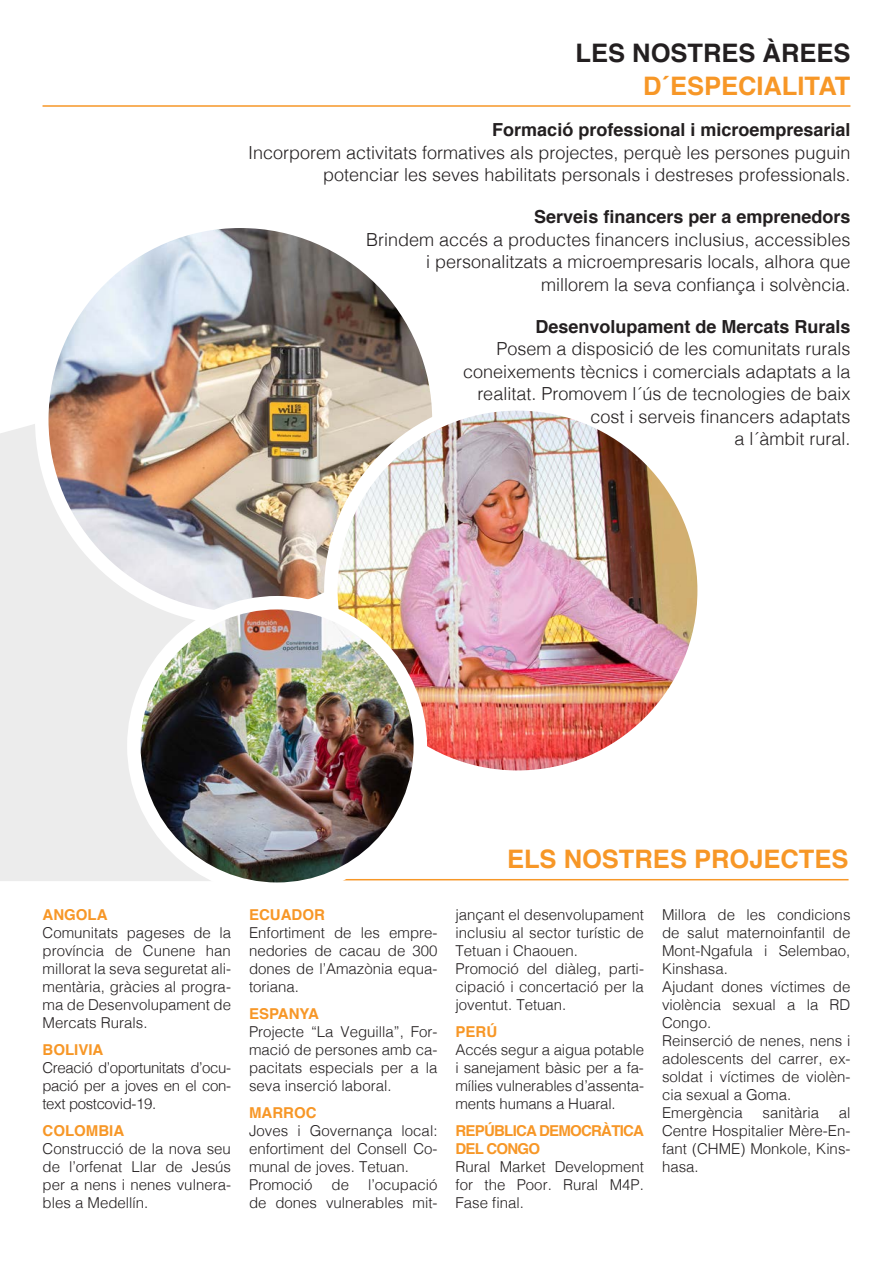
<style>
.page{position:relative;width:893px;height:1263px;background:#fff}
.page>*{position:absolute;margin:0;border:0;box-sizing:border-box;transform-origin:0 0}
.t1{font:700 25.5px "Helvetica";color:#f79727}
.t2{font:700 25.5px "Helvetica";color:#231f20}
.t3{font:300 18px/22.5px "Helvetica";color:#231f20;text-align:right}
.t4{font:700 18px "Helvetica";color:#231f20}
.t5{font:300 15px/18px "Helvetica";color:#231f20;text-align:justify}
.t6{font:700 15px "Helvetica";color:#f79727}
.t7{font:700 15px "Helvetica";letter-spacing:-.05em;color:#f79727}
</style>
<div class="page">
<hr style="left:54px;top:879px;width:794px;height:1px;background:#f79727">
<div style="left:0;top:424px;width:226px;height:457px;background:#ececec"></div>
<img style="left:42px;top:221px;width:397px;height:397px;border-radius:199px">
<div style="left:35px;top:214px;width:411px;height:411px;border:14px solid #fff;border-radius:50%"></div>
<img style="left:331px;top:404px;width:373px;height:373px;border-radius:187px">
<div style="left:324px;top:397px;width:387px;height:387px;border:14px solid #fff;border-radius:50%"></div>
<img style="left:134px;top:603px;width:286px;height:286px;border-radius:143px">
<div style="left:127px;top:596px;width:300px;height:300px;border:14px solid #fff;border-radius:50%"></div>
<hr style="left:43px;top:105px;width:807px;height:2px;background:#f79727">
<p class="t2" style="left:576px;top:32px;width:276px">LES NOSTRES ÀREES</p>
<p class="t1" style="left:643px;top:65px;width:209px">D´ESPECIALITAT</p>
<p class="t4" style="left:492px;top:116px;width:360px">Formació professional i microempresarial</p>
<p class="t3" style="left:248px;top:140px;width:604px">Incorporem activitats formatives als projectes, perquè les persones puguin potenciar les seves habilitats personals i destreses professionals.</p>
<p class="t4" style="left:534px;top:202px;width:318px">Serveis financers per a emprenedors</p>
<p class="t3" style="left:366px;top:227px;width:486px">Brindem accés a productes financers inclusius, accessibles</p>
<p class="t3" style="left:426px;top:249px;width:426px">i personalitzats a microempresaris locals, alhora que</p>
<p class="t3" style="left:541px;top:272px;width:311px">millorem la seva confiança i solvència.</p>
<p class="t4" style="left:535px;top:312px;width:317px">Desenvolupament de Mercats Rurals</p>
<p class="t3" style="left:496px;top:336px;width:356px">Posem a disposició de les comunitats rurals</p>
<p class="t3" style="left:463px;top:359px;width:389px">coneixements tècnics i comercials adaptats a la</p>
<p class="t3" style="left:477px;top:381px;width:375px">realitat. Promovem l´ús de tecnologies de baix</p>
<p class="t3" style="left:590px;top:404px;width:262px">cost i serveis financers adaptats</p>
<p class="t3" style="left:734px;top:426px;width:118px">a l´àmbit rural.</p>
<p class="t6" style="left:43px;top:903px;width:66px">ANGOLA</p>
<p class="t5" style="left:43px;top:923px;width:190px">Comunitats pageses de la província de Cunene han millorat la seva seguretat ali&shy;mentària, gràcies al progra&shy;ma de Desenvolupament de Mercats Rurals.</p>
<p class="t6" style="left:43px;top:1038px;width:62px">BOLIVIA</p>
<p class="t5" style="left:43px;top:1058px;width:190px">Creació d’oportunitats d’ocu&shy;pació per a joves en el con&shy;text postcovid-19.</p>
<p class="t6" style="left:43px;top:1119px;width:83px">COLOMBIA</p>
<p class="t5" style="left:43px;top:1139px;width:190px">Construcció de la nova seu de l’orfenat Llar de Jesús per a nens i nenes vulnera&shy;bles a Medellín.</p>
<p class="t6" style="left:249px;top:903px;width:77px">ECUADOR</p>
<p class="t5" style="left:249px;top:923px;width:190px">Enfortiment de les empre&shy;nedories de cacau de 300 dones de l’Amazònia equa&shy;toriana.</p>
<p class="t6" style="left:249px;top:1002px;width:72px">ESPANYA</p>
<p class="t5" style="left:249px;top:1022px;width:190px">Projecte “La Veguilla”, For&shy;mació de persones amb ca&shy;pacitats especials per a la seva inserció laboral.</p>
<p class="t6" style="left:249px;top:1101px;width:69px">MARROC</p>
<p class="t5" style="left:249px;top:1121px;width:190px">Joves i Governança local: enfortiment del Consell Co&shy;munal de joves. Tetuan.</p>
<p class="t5" style="left:249px;top:1175px;width:65px">Promoció</p>
<p class="t5" style="left:332px;top:1175px;width:19px">de</p>
<p class="t5" style="left:249px;top:1175px;width:190px;text-align:right">l’ocupació<br>de dones vulnerables mit-</p>
<p class="t1" style="left:507px;top:839px;width:343px">ELS NOSTRES PROJECTES</p>
<p class="t5" style="left:455px;top:904px;width:190px">jançant el desenvolupament inclusiu al sector turístic de Tetuan i Chaouen.</p>
<p class="t5" style="left:455px;top:958px;width:190px">Promoció del diàleg, parti&shy;cipació i concertació per la joventut. Tetuan.</p>
<p class="t6" style="left:455px;top:1019px;width:43px">PERÚ</p>
<p class="t5" style="left:455px;top:1039px;width:190px">Accés segur a aigua potable i sanejament bàsic per a fa&shy;mílies vulnerables d’assenta&shy;ments humans a Huaral.</p>
<p class="t7" style="left:455px;top:1118px;width:190px">REPÚBLICA DEMOCRÀTICA</p>
<p class="t7" style="left:455px;top:1136px;width:86px">DEL CONGO</p>
<p class="t5" style="left:455px;top:1156px;width:190px">Rural Market Development for the Poor. Rural M4P.<br>Fase final.</p>
<p class="t5" style="left:662px;top:904px;width:190px">Millora de les condicions de salut maternoinfantil de Mont-Ngafula i Selembao, Kinshasa.</p>
<p class="t5" style="left:662px;top:976px;width:190px">Ajudant dones víctimes de violència sexual a la RD Congo.</p>
<p class="t5" style="left:662px;top:1030px;width:190px">Reinserció de nenes, nens i adolescents del carrer, ex&shy;soldat i víctimes de violèn&shy;cia sexual a Goma.</p>
<p class="t5" style="left:662px;top:1102px;width:82px">Emergència</p>
<p class="t5" style="left:762px;top:1102px;width:58px">sanitària</p>
<p class="t5" style="left:662px;top:1102px;width:190px;text-indent:177px">al Centre Hospitalier Mère-En&shy;fant (CHME) Monkole, Kins&shy;hasa.</p>
</div>
